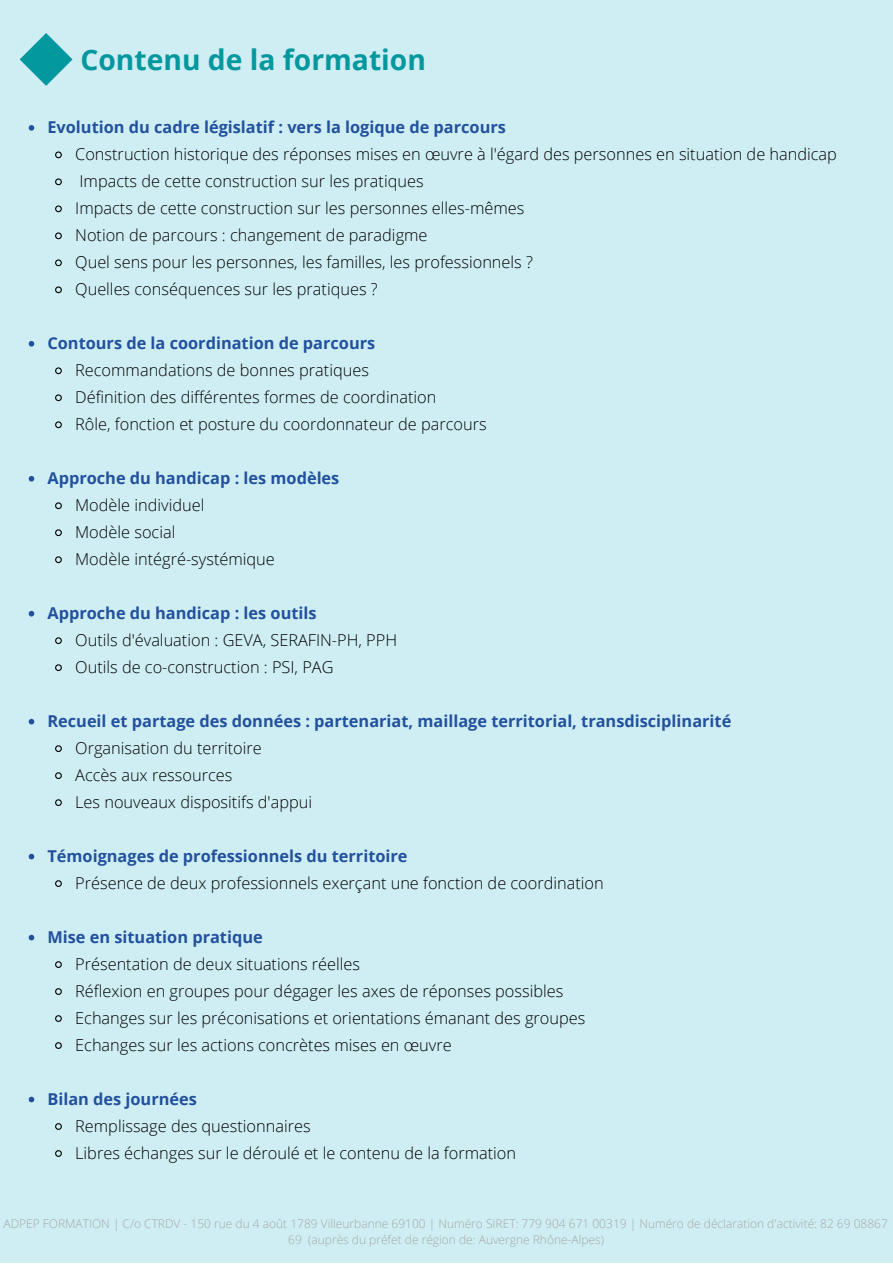
<style>
.page{position:relative;width:893px;height:1264px;background:#fff}
.page>*{position:absolute;margin:0;border:0;box-sizing:border-box;transform-origin:0 0}
.t1{font:700 28.2px "Open Sans";color:#03989e}
.t2{font:300 16.35px/27px "Open Sans";color:#000}
.t3{font:700 16.35px "Open Sans";color:#22519d}
.t4{font:300 12px/16px "Open Sans";color:#a6a6a6;text-align:center}
</style>
<div class="page">
<div style="left:0;top:0;width:892px;height:1262px;background:#cfeef4"></div>
<svg style="left:20px;top:33px;width:52px;height:53px"></svg>
<svg style="left:29px;top:125px;width:5px;height:6px"></svg>
<svg style="left:55px;top:151px;width:7px;height:8px"></svg>
<svg style="left:55px;top:178px;width:7px;height:8px"></svg>
<svg style="left:55px;top:205px;width:7px;height:8px"></svg>
<svg style="left:55px;top:232px;width:7px;height:8px"></svg>
<svg style="left:55px;top:259px;width:7px;height:8px"></svg>
<svg style="left:55px;top:286px;width:7px;height:8px"></svg>
<svg style="left:29px;top:341px;width:5px;height:5px"></svg>
<svg style="left:55px;top:367px;width:7px;height:8px"></svg>
<svg style="left:55px;top:394px;width:7px;height:8px"></svg>
<svg style="left:55px;top:421px;width:7px;height:8px"></svg>
<svg style="left:29px;top:476px;width:5px;height:5px"></svg>
<svg style="left:55px;top:502px;width:7px;height:8px"></svg>
<svg style="left:55px;top:529px;width:7px;height:8px"></svg>
<svg style="left:55px;top:556px;width:7px;height:8px"></svg>
<svg style="left:29px;top:611px;width:5px;height:5px"></svg>
<svg style="left:55px;top:637px;width:7px;height:8px"></svg>
<svg style="left:55px;top:664px;width:7px;height:8px"></svg>
<svg style="left:29px;top:719px;width:5px;height:5px"></svg>
<svg style="left:55px;top:745px;width:7px;height:7px"></svg>
<svg style="left:55px;top:772px;width:7px;height:7px"></svg>
<svg style="left:55px;top:799px;width:7px;height:7px"></svg>
<svg style="left:29px;top:853px;width:5px;height:6px"></svg>
<svg style="left:55px;top:880px;width:7px;height:7px"></svg>
<svg style="left:29px;top:934px;width:5px;height:6px"></svg>
<svg style="left:55px;top:961px;width:7px;height:7px"></svg>
<svg style="left:55px;top:988px;width:7px;height:7px"></svg>
<svg style="left:55px;top:1015px;width:7px;height:7px"></svg>
<svg style="left:55px;top:1042px;width:7px;height:7px"></svg>
<svg style="left:29px;top:1096px;width:5px;height:6px"></svg>
<svg style="left:55px;top:1123px;width:7px;height:7px"></svg>
<svg style="left:55px;top:1150px;width:7px;height:7px"></svg>
<h1 class="t1" style="left:80px;top:40px;width:347px">Contenu de la formation</h1>
<p class="t3" style="left:47px;top:115px;width:460px">Evolution du cadre législatif : vers la logique de parcours</p>
<p class="t2" style="left:75px;top:140px;width:763px">Construction historique des réponses mises en œuvre à l'égard des personnes en situation de handicap Impacts de cette construction sur les pratiques<br>Impacts de cette construction sur les personnes elles-mêmes<br>Notion de parcours : changement de paradigme<br>Quel sens pour les personnes, les familles, les professionnels ?<br>Quelles conséquences sur les pratiques ?</p>
<p class="t3" style="left:47px;top:331px;width:329px">Contours de la coordination de parcours</p>
<p class="t2" style="left:75px;top:356px;width:413px">Recommandations de bonnes pratiques<br>Définition des différentes formes de coordination<br>Rôle, fonction et posture du coordonnateur de parcours</p>
<p class="t3" style="left:47px;top:466px;width:293px">Approche du handicap : les modèles</p>
<p class="t2" style="left:75px;top:491px;width:201px">Modèle individuel<br>Modèle social<br>Modèle intégré-systémique</p>
<p class="t3" style="left:47px;top:601px;width:270px">Approche du handicap : les outils</p>
<p class="t2" style="left:75px;top:626px;width:323px">Outils d'évaluation : GEVA, SERAFIN-PH, PPH<br>Outils de co-construction : PSI, PAG</p>
<p class="t3" style="left:47px;top:709px;width:685px">Recueil et partage des données : partenariat, maillage territorial, transdisciplinarité</p>
<p class="t2" style="left:75px;top:734px;width:238px">Organisation du territoire<br>Accès aux ressources<br>Les nouveaux dispositifs d'appui</p>
<p class="t3" style="left:47px;top:844px;width:361px">Témoignages de professionnels du territoire</p>
<p class="t2" style="left:75px;top:868px;width:530px">Présence de deux professionnels exerçant une fonction de coordination</p>
<p class="t3" style="left:47px;top:925px;width:217px">Mise en situation pratique</p>
<p class="t2" style="left:75px;top:949px;width:511px">Présentation de deux situations réelles<br>Réflexion en groupes pour dégager les axes de réponses possibles Echanges sur les préconisations et orientations émanant des groupes Echanges sur les actions concrètes mises en œuvre</p>
<p class="t3" style="left:47px;top:1087px;width:151px">Bilan des journées</p>
<p class="t2" style="left:75px;top:1111px;width:442px">Remplissage des questionnaires<br>Libres échanges sur le déroulé et le contenu de la formation</p>
<p class="t4" style="left:4px;top:1214px;width:885px">ADPEP FORMATION | C/o CTRDV - 150 rue du 4 août 1789 Villeurbanne 69100 | Numéro SIRET: 779 904 671 00319 | Numéro de déclaration d'activité: 82 69 08867<br>69 (auprès du préfet de région de: Auvergne Rhône-Alpes)</p>
</div>
